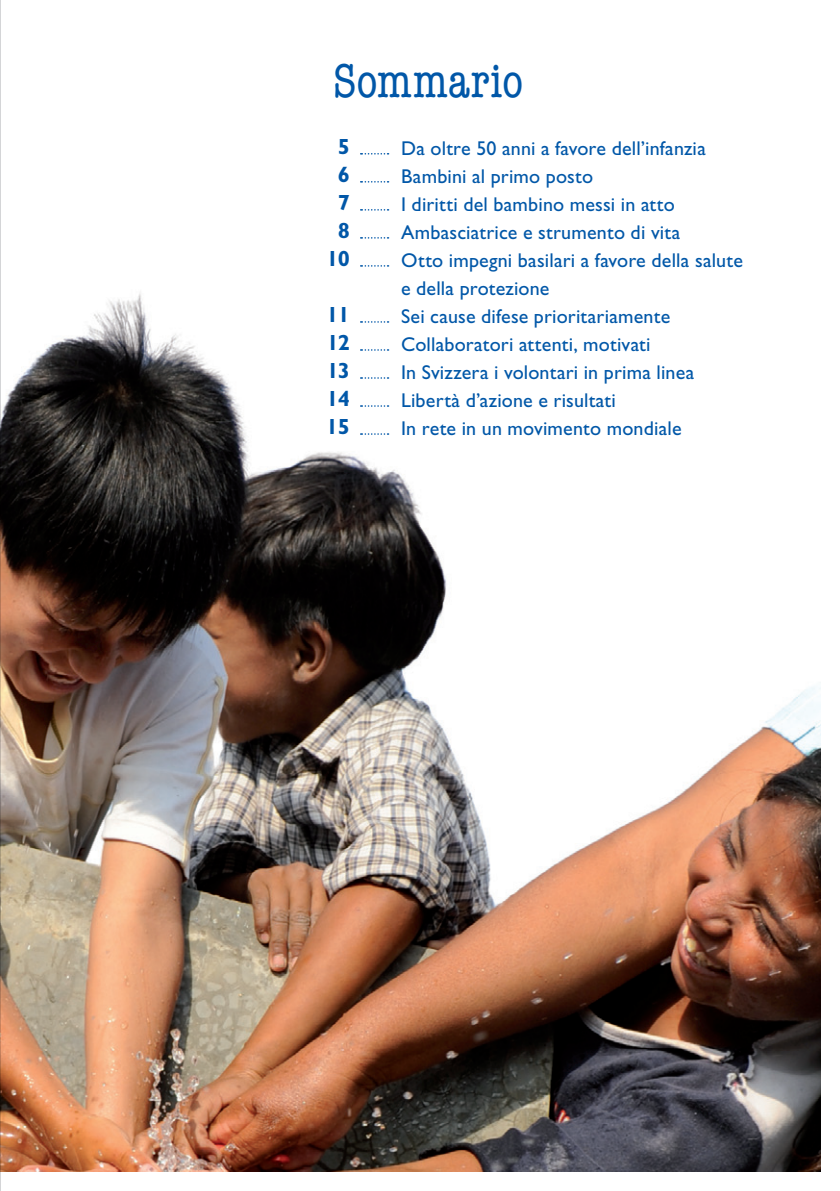
<style>
.page{position:relative;width:840px;height:1191px;background:#fff}
.page>*{position:absolute;margin:0;border:0;box-sizing:border-box;transform-origin:0 0}
.Titre_page{font:condensed 48px "American Typewriter";letter-spacing:.005em;color:#0157a8}
.t1{font:700 22px "Gill Sans";letter-spacing:-.04em;color:#0157a8}
.t2{font:20px/28px "Gill Sans";letter-spacing:.01em;color:#0157a8}
</style>
<div class="page">
<img style="left:1px;top:209px;width:818px;height:962px">
<svg style="left:360px;top:153px;width:28px;height:1px"></svg>
<svg style="left:360px;top:181px;width:28px;height:2px"></svg>
<svg style="left:360px;top:209px;width:28px;height:2px"></svg>
<svg style="left:360px;top:237px;width:28px;height:2px"></svg>
<svg style="left:360px;top:265px;width:28px;height:2px"></svg>
<svg style="left:360px;top:321px;width:28px;height:2px"></svg>
<svg style="left:360px;top:349px;width:28px;height:2px"></svg>
<svg style="left:360px;top:377px;width:28px;height:2px"></svg>
<svg style="left:360px;top:433px;width:28px;height:2px"></svg>
<svg style="left:360px;top:405px;width:28px;height:2px"></svg>
<hr style="left:0;top:0;width:1px;height:1191px;background:#d4d5d7">
<p class="Titre_page" style="left:333px;top:55px;width:192px">Sommario</p>
<p class="t1" style="left:337px;top:133px;width:14px">5</p>
<p class="t1" style="left:337px;top:161px;width:14px">6</p>
<p class="t1" style="left:337px;top:189px;width:14px">7</p>
<p class="t1" style="left:337px;top:217px;width:14px">8</p>
<p class="t1" style="left:326px;top:245px;width:25px">10</p>
<p class="t1" style="left:326px;top:301px;width:25px">11</p>
<p class="t1" style="left:327px;top:329px;width:25px">12</p>
<p class="t1" style="left:326px;top:357px;width:25px">13</p>
<p class="t1" style="left:326px;top:385px;width:25px">14</p>
<p class="t1" style="left:326px;top:413px;width:25px">15</p>
<p class="t2" style="left:401px;top:134px;width:306px">Da oltre 50 anni a favore dell’infanzia</p>
<p class="t2" style="left:401px;top:162px;width:193px">Bambini al primo posto</p>
<p class="t2" style="left:401px;top:190px;width:275px">I diritti del bambino messi in atto</p>
<p class="t2" style="left:401px;top:218px;width:280px">Ambasciatrice e strumento di vita</p>
<p class="t2" style="left:401px;top:246px;width:343px">Otto impegni basilari a favore della salute e della protezione</p>
<p class="t2" style="left:401px;top:302px;width:270px">Sei cause difese prioritariamente</p>
<p class="t2" style="left:401px;top:330px;width:251px">Collaboratori attenti, motivati</p>
<p class="t2" style="left:401px;top:358px;width:294px">In Svizzera i volontari in prima linea</p>
<p class="t2" style="left:401px;top:386px;width:216px">Libertà d’azione e risultati</p>
<p class="t2" style="left:401px;top:414px;width:282px">In rete in un movimento mondiale</p>
</div>
